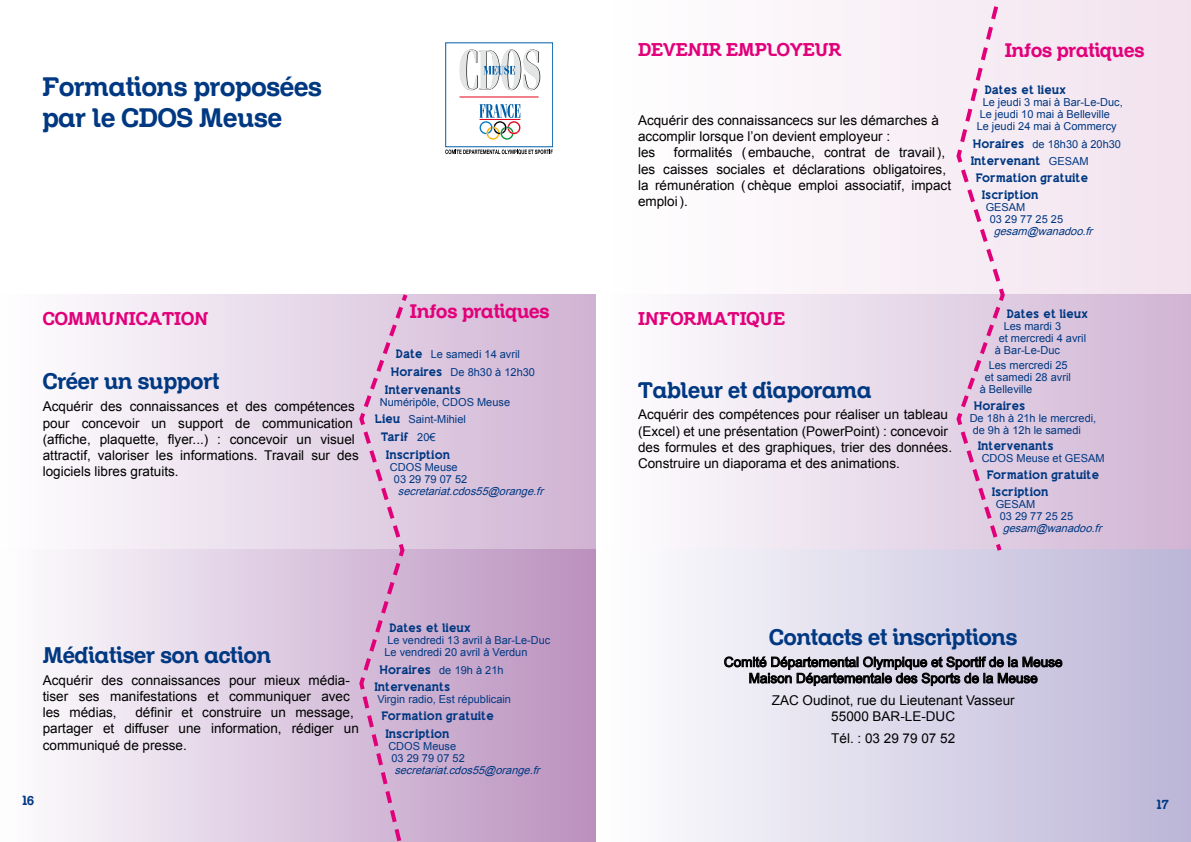
<style>
.page{position:relative;width:1191px;height:842px;background:#fff}
.page>*{position:absolute;margin:0;border:0;box-sizing:border-box;transform-origin:0 0}
.t1{font:26px/31.2px "Zil Semi Slab";color:#003882}
.t2{font:22px "Zil Semi Slab";color:#003882}
.t3{font:19px "Zil Semi Slab";color:#e2007a}
.t4{font:18px "Zil Semi Slab";color:#e2007a}
.t5{font:13.5px/16.2px "Arial";color:#000}
.t6{font:13px "Zil Semi Slab";color:#003882}
.t7{font:11px/12px "Arial";color:#003882}
.t8{font:italic 11px "Arial";color:#003882}
.t9{font:10px/17.7px "Lifestyle M54";color:#003882}
.s1{font-family:"Lifestyle M54";font-size:10px}
.s2{font-family:"Arial";font-size:11px}
</style>
<div class="page">
<div style="left:595px;top:0;width:596px;height:295px;background:linear-gradient(to right,#fff,#f2e2ee)"></div>
<div style="left:595px;top:295px;width:596px;height:255px;background:linear-gradient(to right,#fff,#d1b4d4)"></div>
<div style="left:0;top:295px;width:595px;height:255px;background:linear-gradient(to right,#fefeff,#d0b3d3)"></div>
<div style="left:595px;top:550px;width:596px;height:292px;background:linear-gradient(to right,#fff,#bcb5d7)"></div>
<div style="left:0;top:550px;width:595px;height:292px;background:linear-gradient(to right,#fefeff,#ba91be)"></div>
<div style="left:445px;top:43px;width:108px;height:104px;border:1px solid #005ea8"></div>
<svg style="left:479px;top:104px;width:42px;height:36px"></svg>
<hr style="left:459px;top:97px;width:79px;height:1px;background:#e2001a">
<svg style="left:459px;top:49px;width:81px;height:41px"></svg>
<svg style="left:445px;top:149px;width:108px;height:5px"></svg>
<svg style="left:954px;top:0;width:53px;height:555px;background:#ebd4e6"></svg>
<svg style="left:724px;top:655px;width:338px;height:31px;background:#95939f"></svg>
<svg style="left:357px;top:294px;width:54px;height:548px;background:#d8b9d7"></svg>
<h1 class="t1" style="left:43px;top:71px;width:281px">Formations proposées par le CDOS Meuse</h1>
<h3 class="t4" style="left:638px;top:39px;width:205px">DEVENIR EMPLOYEUR</h3>
<h3 class="t3" style="left:1004px;top:38px;width:141px">Infos pratiques</h3>
<p class="t5" style="left:638px;top:112px;width:302px">Acquérir des connaissancecs sur les démarches à accomplir lorsque l’on devient employeur :<br>les</p>
<p class="t5" style="left:638px;top:145px;width:314px;text-indent:36px">formalités (embauche, contrat de travail), les caisses sociales et déclarations obligatoires, la rémunération ( chèque emploi associatif, impact emploi).</p>
<p class="t9" style="left:984px;top:82px;width:83px">Dates: et lieux</p>
<p class="t7" style="left:976px;top:96px;width:147px;text-indent:6px">Le jeudi 3 mai à Bar-Le-Duc,<br>Le jeudi 10 mai à Belleville<br>Le jeudi 24 mai à Commercy</p>
<p class="t7" style="left:972px;top:138px;width:150px"><span class="s1">Horaires</span> de 18h30 à 20h30</p>
<p class="t9" style="left:970px;top:153px;width:119px">Intervenant <span class="s2">GESAM</span></p>
<p class="t9" style="left:975px;top:170px;width:114px">Formation gratuite</p>
<p class="t9" style="left:981px;top:187px;width:58px">Iscription</p>
<p class="t7" style="left:989px;top:201px;width:75px;text-indent:-4px">GESAM<br>03 29 77 25 25</p>
<p class="t8" style="left:993px;top:223px;width:104px">gesam@wanadoo.fr</p>
<h3 class="t3" style="left:410px;top:300px;width:141px">Infos pratiques</h3>
<h3 class="t4" style="left:43px;top:308px;width:167px">COMMUNICATION</h3>
<h3 class="t4" style="left:638px;top:308px;width:149px">INFORMATIQUE</h3>
<h2 class="t2" style="left:43px;top:368px;width:178px">Créer un support</h2>
<p class="t5" style="left:43px;top:399px;width:317px">Acquérir des connaissances et des compétences pour concevoir un support de communication (affiche, plaquette, flyer...) : concevoir un visuel attractif, valoriser les informations. Travail sur des logiciels libres gratuits.</p>
<p class="t7" style="left:391px;top:346px;width:146px;line-height:17.7px;text-indent:5px"><span class="s1">Date</span> Le samedi 14 avril<br><span class="s1">Horaires</span> De 8h30 à 12h30</p>
<p class="t9" style="left:385px;top:382px;width:77px">Intervenants</p>
<p class="t7" style="left:375px;top:393px;width:137px;line-height:17.7px;text-indent:5px">Numéripôle, CDOS Meuse<br><span class="s1">Lieu</span> Saint-Mihiel</p>
<p class="t9" style="left:386px;top:429px;width:66px;text-indent:-5px">Tarif <span class="s2">20€<br></span>Inscription</p>
<p class="t7" style="left:394px;top:461px;width:75px;text-indent:-4px">CDOS Meuse<br>03 29 79 07 52</p>
<p class="t8" style="left:398px;top:483px;width:150px">secretariat.cdos55@orange.fr</p>
<h2 class="t2" style="left:638px;top:376px;width:235px">Tableur et diaporama</h2>
<p class="t5" style="left:638px;top:407px;width:315px">Acquérir des compétences pour réaliser un tableau (Excel) et une présentation (PowerPoint) : concevoir des formules et des graphiques, trier des données.<br>Construire un diaporama et des animations.</p>
<p class="t9" style="left:1006px;top:306px;width:83px">Dates: et lieux</p>
<p class="t7" style="left:1003px;top:320px;width:59px">Les mardi 3</p>
<p class="t7" style="left:998px;top:332px;width:89px">et mercredi 4 avril</p>
<p class="t7" style="left:994px;top:344px;width:67px">à Bar-Le-Duc</p>
<p class="t7" style="left:988px;top:359px;width:80px">Les mercredi 25</p>
<p class="t7" style="left:984px;top:371px;width:88px">et samedi 28 avril</p>
<p class="t7" style="left:979px;top:383px;width:54px">à Belleville</p>
<p class="t9" style="left:973px;top:398px;width:53px">Horaires</p>
<p class="t7" style="left:969px;top:412px;width:128px">De 18h à 21h le mercredi, de 9h à 12h le samedi</p>
<p class="t9" style="left:977px;top:438px;width:77px">Intervenants</p>
<p class="t7" style="left:981px;top:453px;width:124px">CDOS Meuse et GESAM</p>
<p class="t9" style="left:991px;top:468px;width:109px;line-height:16.7px;text-indent:-5px">Formation gratuite<br>Iscription</p>
<p class="t7" style="left:999px;top:498px;width:75px;text-indent:-4px">GESAM<br>03 29 77 25 25</p>
<p class="t8" style="left:1002px;top:521px;width:104px">gesam@wanadoo.fr</p>
<h2 class="t2" style="left:43px;top:642px;width:230px">Médiatiser son action</h2>
<p class="t5" style="left:43px;top:672px;width:309px;text-align:justify">Acquérir des connaissances pour mieux média&shy;tiser ses manifestations et communiquer avec les médias,</p>
<p class="t5" style="left:43px;top:704px;width:317px;text-indent:93px">définir et construire un message, partager et diffuser une information, rédiger un communiqué de presse.</p>
<p class="t6" style="left:22px;top:793px;width:13px">16</p>
<p class="t9" style="left:389px;top:620px;width:83px">Dates: et lieux</p>
<p class="t7" style="left:384px;top:634px;width:167px">Le vendredi 13 avril à Bar-Le-Duc<br>Le vendredi 20 avril à Verdun</p>
<p class="t7" style="left:379px;top:664px;width:126px"><span class="s1">Horaires</span> de 19h à 21h</p>
<p class="t9" style="left:374px;top:678px;width:77px">Intervenants</p>
<p class="t7" style="left:377px;top:693px;width:135px">Virgin radio, Est républicain</p>
<p class="t9" style="left:385px;top:708px;width:110px;text-indent:-4px">Formation gratuite<br>Inscription</p>
<p class="t7" style="left:388px;top:740px;width:78px">CDOS Meuse<br>03 29 79 07 52</p>
<p class="t8" style="left:394px;top:763px;width:150px">secretariat.cdos55@orange.fr</p>
<h2 class="t2" style="left:769px;top:624px;width:250px">Contacts et inscriptions</h2>
<p class="t5" style="left:724px;top:654px;width:340px;text-align:center">Comité Départemental Olympique et Sportif de la Meuse<br>Maison Départementale des Sports de la Meuse</p>
<p class="t5" style="left:771px;top:692px;width:244px;text-align:center">ZAC Oudinot, rue du Lieutenant Vasseur<br>55000 BAR-LE-DUC</p>
<p class="t5" style="left:831px;top:730px;width:125px">Tél. : 03 29 79 07 52</p>
<p class="t6" style="left:1157px;top:797px;width:13px">17</p>
</div>
